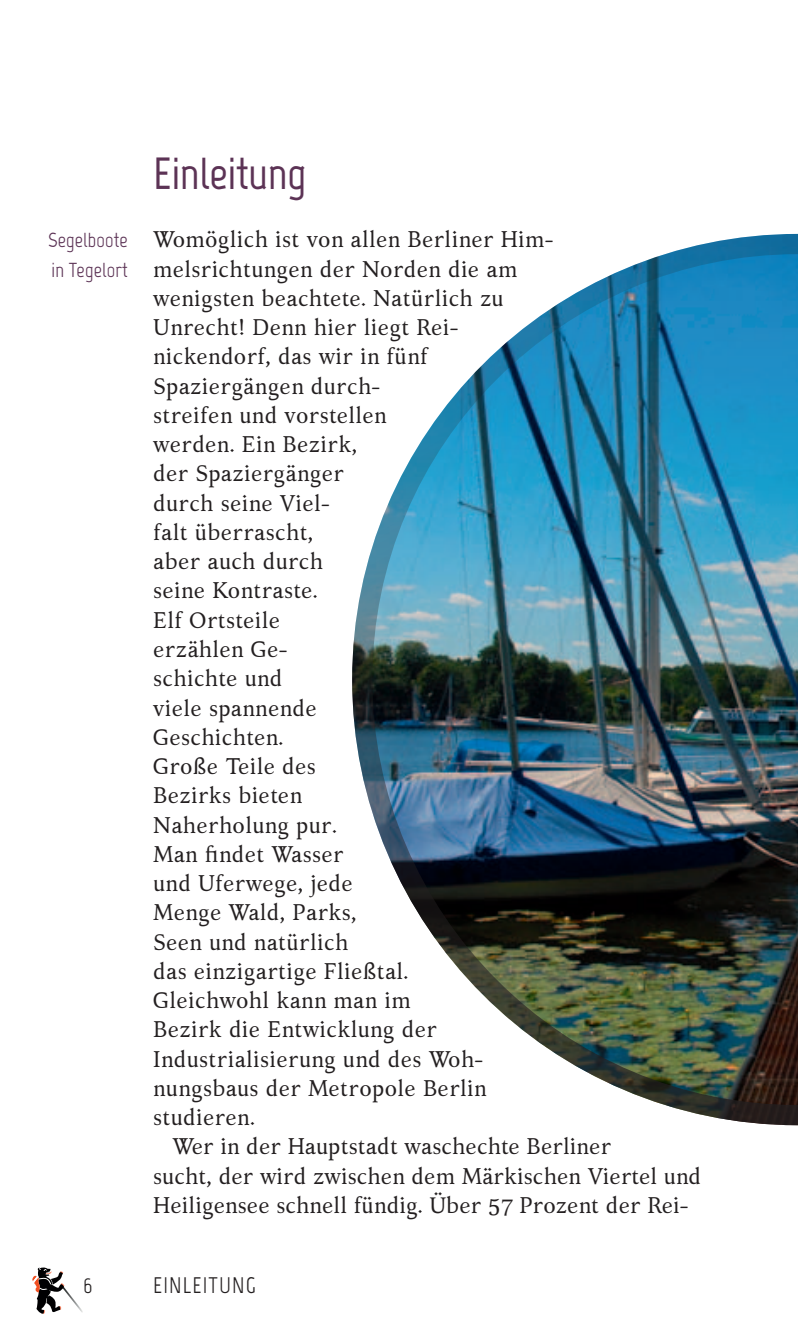
<style>
.page{position:relative;width:798px;height:1340px;background:#fff}
.page>*{position:absolute;margin:0;border:0;box-sizing:border-box;transform-origin:0 0}
.t1{font:700 45px "Marvel";color:#5c3355}
.t2{font:22.5px/29.2px "Kelvinch";letter-spacing:.01em;color:#231f20}
.t3{font:22.5px "Marvel";letter-spacing:.05em;color:#231f20}
.t4{font:20.25px/29.2px "Marvel";letter-spacing:.01em;color:#5c3355}
</style>
<div class="page">
<svg style="left:32px;top:1267px;width:51px;height:47px"></svg>
<img style="left:352px;top:234px;width:445px;height:891px">
<p class="t4" style="left:48px;top:226px;width:81px">Segelboote in Tegelort</p>
<p class="t3" style="left:83px;top:1271px;width:11px">6</p>
<h1 class="t1" style="left:153px;top:146px;width:154px">Einleitung</h1>
<p class="t2" style="left:153px;top:225px;width:402px">Womöglich ist von allen Berliner Him&shy;melsrichtungen der Norden die am wenigsten beachtete. Natürlich zu<br>Unrecht! Denn hier liegt Rei&shy;nickendorf, das wir in fünf<br>Spaziergängen durch-<br>streifen und vorstellen<br>werden. Ein Bezirk,<br>der Spaziergänger<br>durch seine Viel-<br>falt überrascht,<br>aber auch durch<br>seine Kontraste.<br>Elf Ortsteile<br>erzählen Ge-<br>schichte und<br>viele spannende<br>Geschichten.<br>Große Teile des<br>Bezirks bieten<br>Naherholung pur.<br>Man findet Wasser<br>und Uferwege, jede<br>Menge Wald, Parks,<br>Seen und natürlich<br>das einzigartige Fließtal.<br>Gleichwohl kann man im<br>Bezirk die Entwicklung der<br>Industrialisierung und des Woh&shy;nungsbaus der Metropole Berlin studieren.</p>
<p class="t2" style="left:153px;top:1132px;width:549px;text-indent:19px">Wer in der Hauptstadt waschechte Berliner<br>sucht, der wird zwischen dem Märkischen Viertel und<br>Heiligensee schnell fündig. Über 57 Prozent der Rei-</p>
<p class="t3" style="left:153px;top:1271px;width:104px">Einleitung</p>
</div>
